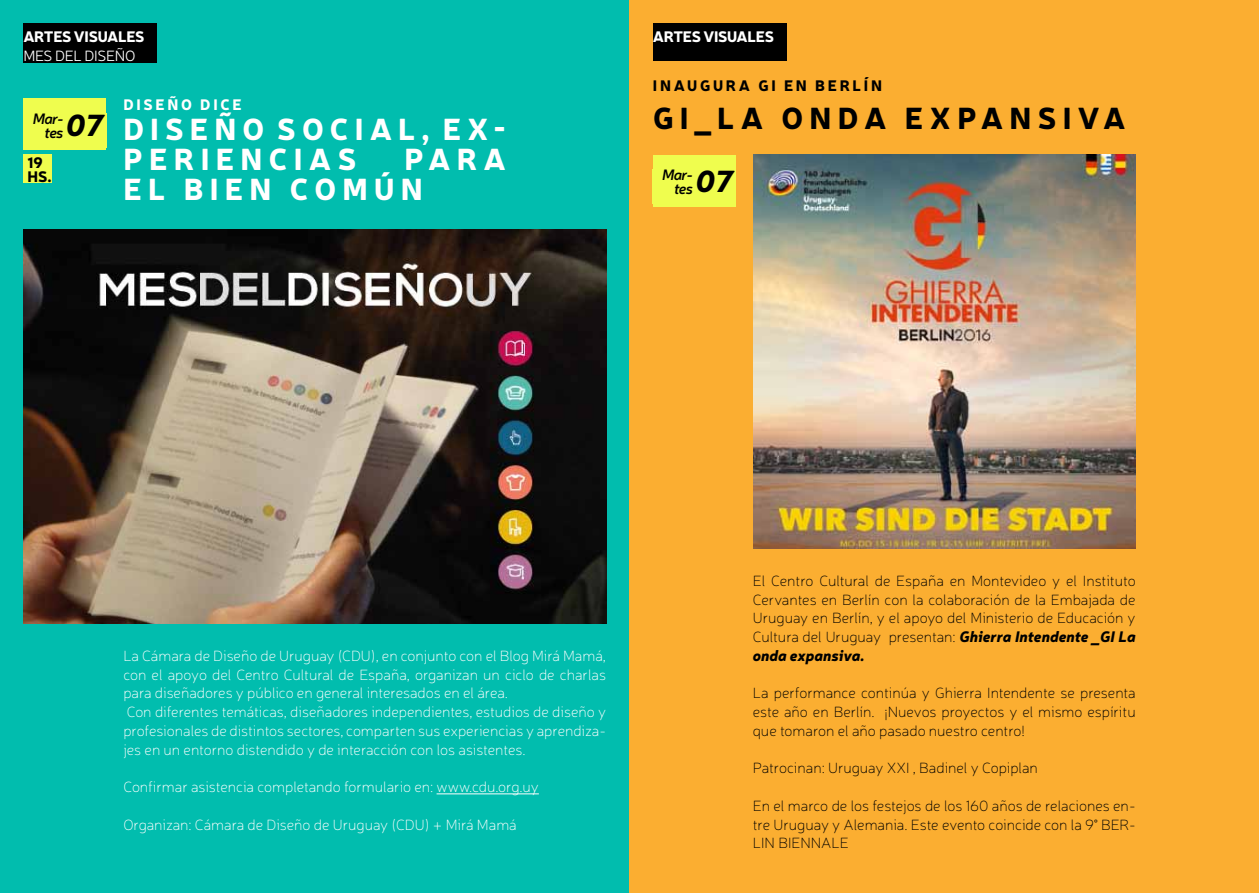
<style>
.page{position:relative;width:1259px;height:893px;background:#fff}
.page>*{position:absolute;margin:0;border:0;box-sizing:border-box;transform-origin:0 0}
.t1{font:900 30px/30px "Neris";letter-spacing:.21em;color:#fff}
.t2{font:900 30px "Neris";letter-spacing:.21em;color:#000}
.t3{font:100 15px/18.8px "Neris";color:#000;text-align:justify}
.t4{font:100 15px/18.8px "Neris";color:#fff}
.t5{font:900 15px "Neris";letter-spacing:-.02em;color:#fff}
.t6{font:900 15px/13.5px "Neris";letter-spacing:.18em;color:#000}
.t7{font:italic 600 15px/13.5px "Neris";letter-spacing:-.05em;color:#000}
.t8{font:300 15px "Neris";color:#fff}
.s1{font-weight:900;font-size:30px}
.s2{font-weight:900;font-style:italic}
</style>
<div class="page">
<div style="left:0;top:0;width:629px;height:893px;background:#01bdae"></div>
<hr style="left:436px;top:794px;width:103px;height:1px;background:#fff">
<div style="left:23px;top:23px;width:134px;height:40px;background:#000"></div>
<img style="left:23px;top:230px;width:583px;height:393px">
<div style="left:23px;top:98px;width:83px;height:52px;background:#effd4e"></div>
<div style="left:629px;top:0;width:630px;height:893px;background:#fbae31"></div>
<img style="left:753px;top:155px;width:382px;height:393px">
<div style="left:653px;top:155px;width:82px;height:51px;background:#effd4e"></div>
<div style="left:653px;top:23px;width:134px;height:38px;background:#000"></div>
<div style="left:23px;top:155px;width:29px;height:28px;background:#effd4e"></div>
<p class="t5" style="left:23px;top:26px;width:113px">ARTES VISUALES</p>
<p class="t8" style="left:23px;top:46px;width:10px">MES</p>
<p class="t8" style="left:55px;top:46px;width:10px">DEL</p>
<p class="t8" style="left:85px;top:46px;width:10px">DISEÑO</p>
<p class="t7" style="left:45px;top:111px;width:60px;text-indent:-12px">Mar-<br>tes <span class="s1">07</span></p>
<p class="t6" style="left:27px;top:155px;width:26px">19<br>HS .</p>
<p class="t5" style="left:123px;top:93px;width:109px">DISE ÑO DICE</p>
<h1 class="t1" style="left:123px;top:112px;width:384px">DISE ÑO SOCIAL, EX-<br>PER</h1>
<h1 class="t1" style="left:201px;top:142px;width:132px">IENCIAS</h1>
<h1 class="t1" style="left:123px;top:142px;width:307px;text-align:right">PARA<br>EL BIEN COMÚN</h1>
<p class="t5" style="left:653px;top:26px;width:113px">ARTES VISUALES</p>
<p class="t6" style="left:653px;top:78px;width:86px">INAUGURA</p>
<p class="t6" style="left:758px;top:78px;width:69px">GI EN BER</p>
<p class="t6" style="left:852px;top:78px;width:31px">LÍN</p>
<h1 class="t2" style="left:653px;top:96px;width:472px">GI_LA ONDA EXPA NSIVA</h1>
<p class="t7" style="left:674px;top:168px;width:60px;text-indent:-12px">Mar-<br>tes <span class="s1">07</span></p>
<p class="t4" style="left:123px;top:646px;width:484px">La Cámara de Diseño de Uruguay (CDU), en conjunto con el Blog Mirá Mamá, con el apoyo del Centro Cultural de España, organizan un ciclo de charlas para diseñadores y público en general interesados en el área.<br>Con diferentes temáticas, diseñadores independientes, estudios de diseño y profesionales de distintos sectores, comparten sus experiencias y aprendiza&shy;jes en un entorno distendido y de interacción con los asistentes.</p>
<p class="t4" style="left:123px;top:777px;width:417px">Confirmar asistencia completando formulario en: www.cdu.org.uy</p>
<p class="t4" style="left:123px;top:815px;width:395px">Organizan: Cámara de Diseño de Uruguay (CDU) + Mirá Mamá</p>
<p class="t3" style="left:753px;top:571px;width:384px">El Centro Cultural de España en Montevideo y el Instituto Cervantes en Berlín con la colaboración de la Embajada de Uruguay en Berlín, y el apoyo del Ministerio de Educación y Cultura del Uruguay presentan: <span class="s2">Ghierra Intendente _GI La onda expansiva.</span></p>
<p class="t3" style="left:753px;top:684px;width:384px">La performance continúa y Ghierra Intendente se presenta este año en Berlín. ¡Nuevos proyectos y el mismo espíritu que tomaron el año pasado nuestro centro!</p>
<p class="t3" style="left:753px;top:759px;width:287px">Patrocinan: Uruguay XXI , Badinel y Copiplan</p>
<p class="t3" style="left:753px;top:796px;width:384px">En el marco de los festejos de los 160 años de relaciones en&shy;tre Uruguay y Alemania. Este evento coincide con la 9° BER-LIN BIENNALE</p>
</div>
